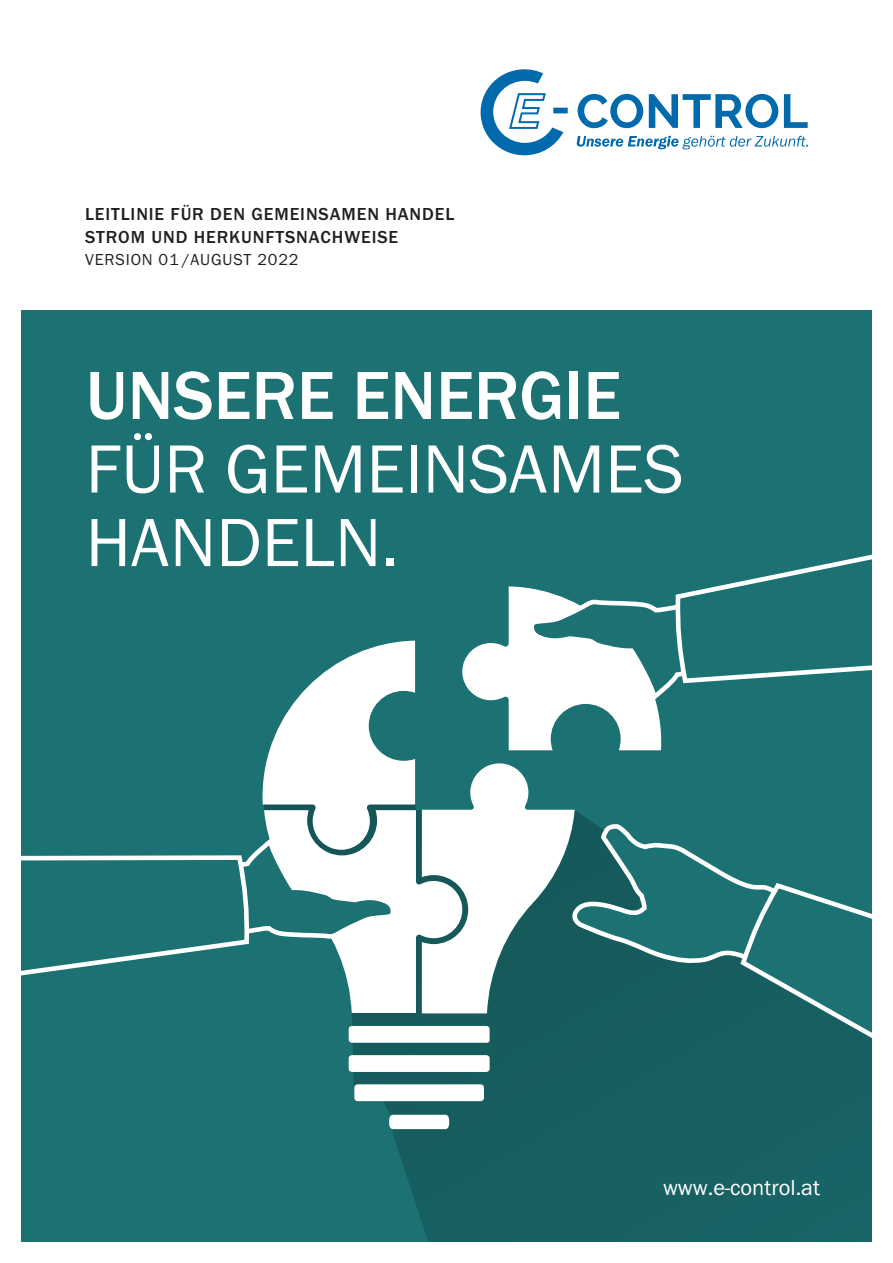
<style>
.page{position:relative;width:893px;height:1263px;background:#fff}
.page>*{position:absolute;margin:0;border:0;box-sizing:border-box;transform-origin:0 0}
.t1{font:70.5px/73.5px "Franklin Got Itc T";color:#fff}
.t2{font:500 70.5px "Franklin Got Itc T";color:#fff}
.t3{font:22.5px "Franklin Got Itc T";color:#fff}
.t4{font:500 18px/22.5px "Franklin Got Itc T";letter-spacing:.05em;color:#231f20}
.t5{font:16.5px "Franklin Got Itc T";letter-spacing:.05em;color:#231f20}
</style>
<div class="page">
<div style="left:21px;top:310px;width:851px;height:932px;background:#1c7172"></div>
<svg style="left:354px;top:1078px;width:518px;height:164px"></svg>
<div style="left:354px;top:1084px;width:130px;height:17px;background:#fff;border-radius:3px"></div>
<svg style="left:389px;top:1115px;width:60px;height:14px"></svg>
<div style="left:527px;top:1078px;width:179px;height:55px;background:#175f61"></div>
<svg style="left:21px;top:554px;width:851px;height:524px"></svg>
<svg style="left:481px;top:69px;width:327px;height:86px"></svg>
<p class="t4" style="left:85px;top:203px;width:371px">LEITLINIE FÜR DEN GEMEINSAMEN HANDEL<br>STROM UND HERKUNFTSNACHWEISE</p>
<p class="t5" style="left:85px;top:250px;width:215px">VERSION 01 /AUGUST 2022</p>
<h1 class="t2" style="left:86px;top:356px;width:537px">UNSERE ENERGIE</h1>
<h1 class="t1" style="left:86px;top:432px;width:600px">FÜR GEMEINSAMES<br>HANDELN.</h1>
<p class="t3" style="left:663px;top:1175px;width:159px">www.e-control.at</p>
</div>
